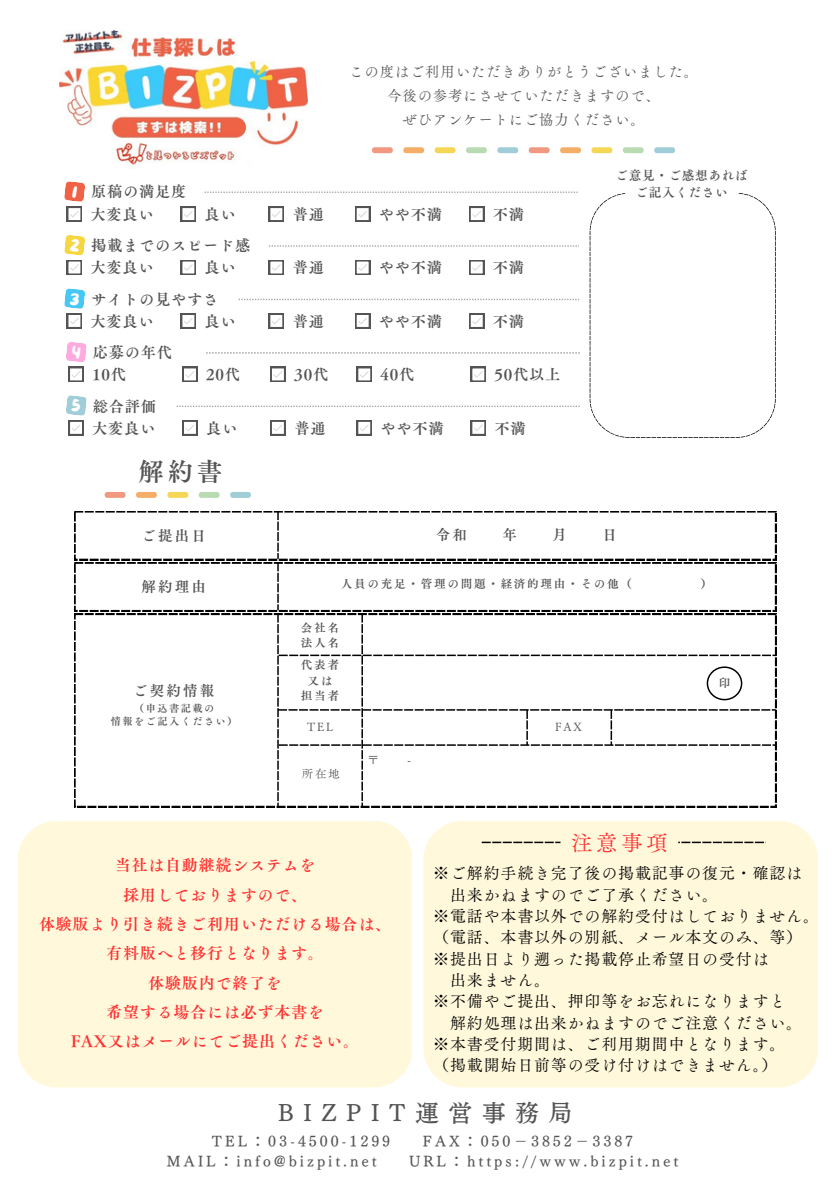
<style>
.page{position:relative;width:839px;height:1191px;background:#fff}
.page>*{position:absolute;margin:0;border:0;box-sizing:border-box;transform-origin:0 0}
.t1{font:25.4px "Canva Tsuku A Old Min Pr 6 N B";color:#545454}
.t2{font:23.8px "Canva Telop Min Pro N D";letter-spacing:.4em;color:#545454}
.t3{font:21.8px "Canva Tsuku A Old Min Pr 6 N R";color:#ff3131}
.t4{font:16px "Canva Tsuku A Old Min Pr 6 N R";letter-spacing:.05em;color:#000}
.t5{font:16px/29.4px "Canva Tsuku A Old Min Pr 6 N B";letter-spacing:.05em;color:#ff3131;text-align:center}
.t6{font:15.2px "Canva Tsuku A Old Min Pr 6 N B";letter-spacing:.05em;color:#545454}
.t7{font:15px "Canva Telop Min Pro N D";letter-spacing:.195em;color:#545454}
.t8{font:14.4px/24.2px "Canva Tsuku A Old Min Pr 6 N R";letter-spacing:.05em;color:#545454;text-align:center}
.t9{font:14.4px "Canva Tsuku A Old Min Pr 6 N B";letter-spacing:.15em;color:#545454}
.t10{font:12.6px "Canva Tsuku A Old Min Pr 6 N B";letter-spacing:.05em;color:#545454}
.t11{font:11.6px "Canva Tsuku A Old Min Pr 6 N B";letter-spacing:.15em;color:#545454}
.t12{font:11.6px "Canva Tsuku A Old Min Pr 6 N R";letter-spacing:.15em;color:#545454}
.t13{font:10.2px "Canva Tsuku A Old Min Pr 6 N B";letter-spacing:.15em;color:#545454}
</style>
<div class="page">
<img style="left:60px;top:30px;width:247px;height:138px">
<div style="left:654px;top:147px;width:21px;height:6px;background:#a1cdd8;border-radius:3px"></div>
<div style="left:622px;top:147px;width:21px;height:6px;background:#b8dbb2;border-radius:3px"></div>
<div style="left:591px;top:147px;width:21px;height:6px;background:#f5d755;border-radius:3px"></div>
<div style="left:560px;top:147px;width:21px;height:6px;background:#f5ae67;border-radius:3px"></div>
<div style="left:528px;top:147px;width:21px;height:6px;background:#f19880;border-radius:3px"></div>
<div style="left:497px;top:147px;width:21px;height:6px;background:#a1cdd8;border-radius:3px"></div>
<div style="left:466px;top:147px;width:21px;height:6px;background:#b8dbb2;border-radius:3px"></div>
<div style="left:434px;top:147px;width:21px;height:6px;background:#f5d755;border-radius:3px"></div>
<div style="left:403px;top:147px;width:21px;height:6px;background:#f5ae67;border-radius:3px"></div>
<div style="left:372px;top:147px;width:21px;height:6px;background:#f19880;border-radius:3px"></div>
<svg style="left:204px;top:192px;width:373px;height:1px"></svg>
<svg style="left:181px;top:207px;width:15px;height:15px"></svg>
<svg style="left:269px;top:207px;width:15px;height:15px"></svg>
<svg style="left:355px;top:207px;width:15px;height:15px"></svg>
<svg style="left:469px;top:207px;width:15px;height:15px"></svg>
<svg style="left:269px;top:245px;width:310px;height:2px"></svg>
<svg style="left:181px;top:260px;width:15px;height:15px"></svg>
<svg style="left:269px;top:260px;width:15px;height:15px"></svg>
<svg style="left:355px;top:260px;width:15px;height:15px"></svg>
<svg style="left:469px;top:260px;width:15px;height:15px"></svg>
<svg style="left:239px;top:299px;width:340px;height:1px"></svg>
<svg style="left:181px;top:314px;width:15px;height:14px"></svg>
<svg style="left:269px;top:314px;width:15px;height:14px"></svg>
<svg style="left:355px;top:314px;width:15px;height:14px"></svg>
<svg style="left:469px;top:314px;width:15px;height:14px"></svg>
<svg style="left:206px;top:352px;width:374px;height:2px"></svg>
<svg style="left:182px;top:367px;width:15px;height:15px"></svg>
<svg style="left:270px;top:367px;width:15px;height:15px"></svg>
<svg style="left:357px;top:367px;width:15px;height:15px"></svg>
<svg style="left:471px;top:367px;width:15px;height:15px"></svg>
<svg style="left:589px;top:199px;width:186px;height:238px"></svg>
<svg style="left:605px;top:193px;width:153px;height:11px"></svg>
<div style="left:230px;top:492px;width:21px;height:6px;background:#a1cdd8;border-radius:3px"></div>
<div style="left:199px;top:492px;width:21px;height:6px;background:#b8dbb2;border-radius:3px"></div>
<div style="left:167px;top:492px;width:21px;height:6px;background:#f5d755;border-radius:3px"></div>
<div style="left:136px;top:492px;width:21px;height:6px;background:#f5ae67;border-radius:3px"></div>
<div style="left:105px;top:492px;width:20px;height:6px;background:#f19880;border-radius:3px"></div>
<svg style="left:74px;top:511px;width:702px;height:296px"></svg>
<div style="left:18px;top:821px;width:394px;height:266px;background:#fff8db;border-radius:39px"></div>
<div style="left:423px;top:821px;width:394px;height:266px;background:#fff8db;border-radius:39px"></div>
<svg style="left:481px;top:841px;width:285px;height:3px"></svg>
<svg style="left:177px;top:406px;width:402px;height:1px"></svg>
<svg style="left:182px;top:420px;width:15px;height:15px"></svg>
<svg style="left:270px;top:420px;width:15px;height:15px"></svg>
<svg style="left:357px;top:420px;width:15px;height:15px"></svg>
<svg style="left:471px;top:420px;width:15px;height:15px"></svg>
<svg style="left:64px;top:181px;width:21px;height:41px"></svg>
<svg style="left:64px;top:235px;width:21px;height:40px"></svg>
<svg style="left:64px;top:288px;width:21px;height:40px"></svg>
<svg style="left:66px;top:342px;width:21px;height:40px"></svg>
<svg style="left:66px;top:395px;width:21px;height:40px"></svg>
<h5 class="t6" style="left:91px;top:184px;width:97px">原稿の満足度</h5>
<p class="t8" style="left:349px;top:60px;width:350px">この度はご利用いただきありがとうございました。今後の参考にさせていただきますので、<br>ぜひアンケートにご協力ください。</p>
<h5 class="t10" style="left:615px;top:169px;width:133px">ご意見・ご感想あれば</h5>
<p class="t10" style="left:635px;top:186px;width:94px">ご記入ください</p>
<h6 class="t6" style="left:91px;top:206px;width:65px">大変良い</h6>
<p class="t6" style="left:204px;top:206px;width:33px">良い</p>
<p class="t6" style="left:293px;top:206px;width:33px">普通</p>
<h5 class="t6" style="left:379px;top:206px;width:65px">やや不満</h5>
<p class="t6" style="left:493px;top:206px;width:33px">不満</p>
<p class="t6" style="left:91px;top:238px;width:161px">掲載までのスピード感</p>
<h5 class="t6" style="left:91px;top:260px;width:65px">大変良い</h5>
<p class="t6" style="left:204px;top:260px;width:33px">良い</p>
<h5 class="t6" style="left:293px;top:260px;width:33px">普通</h5>
<p class="t6" style="left:379px;top:260px;width:65px">やや不満</p>
<h5 class="t6" style="left:493px;top:260px;width:33px">不満</h5>
<h5 class="t6" style="left:91px;top:291px;width:129px">サイトの見やすさ</h5>
<p class="t6" style="left:91px;top:313px;width:65px">大変良い</p>
<h5 class="t6" style="left:204px;top:313px;width:33px">良い</h5>
<p class="t6" style="left:293px;top:313px;width:33px">普通</p>
<h5 class="t6" style="left:379px;top:313px;width:65px">やや不満</h5>
<p class="t6" style="left:493px;top:313px;width:33px">不満</p>
<p class="t6" style="left:93px;top:345px;width:81px">応募の年代</p>
<h5 class="t6" style="left:92px;top:367px;width:35px">10代</h5>
<p class="t6" style="left:206px;top:367px;width:35px">20代</p>
<h5 class="t6" style="left:294px;top:367px;width:35px">30代</h5>
<p class="t6" style="left:380px;top:367px;width:35px">40代</p>
<h5 class="t6" style="left:494px;top:367px;width:67px">50代以上</h5>
<h5 class="t6" style="left:93px;top:398px;width:65px">総合評価</h5>
<p class="t6" style="left:92px;top:420px;width:65px">大変良い</p>
<h5 class="t6" style="left:206px;top:420px;width:33px">良い</h5>
<p class="t6" style="left:294px;top:420px;width:33px">普通</p>
<h5 class="t6" style="left:380px;top:420px;width:65px">やや不満</h5>
<p class="t6" style="left:494px;top:420px;width:33px">不満</p>
<p class="t1" style="left:139px;top:458px;width:85px">解約書</p>
<h5 class="t9" style="left:141px;top:528px;width:60px">ご提出日</h5>
<p class="t9" style="left:436px;top:527px;width:33px">令和</p>
<p class="t9" style="left:502px;top:527px;width:16px">年</p>
<p class="t9" style="left:552px;top:527px;width:13px">月</p>
<p class="t9" style="left:602px;top:527px;width:10px">日</p>
<h5 class="t9" style="left:141px;top:580px;width:66px">解約理由</h5>
<p class="t11" style="left:341px;top:578px;width:293px">人員の充足・管理の問題・経済的理由・その他（</p>
<p class="t11" style="left:700px;top:578px;width:13px">）</p>
<h5 class="t9" style="left:133px;top:684px;width:82px">ご契約情報</h5>
<p class="t13" style="left:134px;top:703px;width:82px">（申込書記載の</p>
<h5 class="t13" style="left:111px;top:716px;width:128px">情報をご記入ください）</h5>
<p class="t11" style="left:301px;top:621px;width:40px">会社名</p>
<h5 class="t11" style="left:301px;top:637px;width:40px">法人名</h5>
<p class="t11" style="left:301px;top:659px;width:40px">代表者</p>
<h5 class="t11" style="left:307px;top:674px;width:26px">又は</h5>
<p class="t11" style="left:301px;top:690px;width:40px">担当者</p>
<h5 class="t12" style="left:307px;top:720px;width:27px">TEL</h5>
<p class="t12" style="left:555px;top:720px;width:28px">FAX</p>
<h5 class="t12" style="left:301px;top:768px;width:40px">所在地</h5>
<h5 class="t12" style="left:367px;top:754px;width:13px">〒</h5>
<h5 class="t12" style="left:407px;top:754px;width:6px">-</h5>
<p class="t11" style="left:718px;top:676px;width:13px">印</p>
<h5 class="t3" style="left:571px;top:831px;width:98px">注意事項</h5>
<h5 class="t5" style="left:39px;top:851px;width:354px">当社は自動継続システムを<br>採用しておりますので、<br>体験版より引き続きご利用いただける場合は、有料版へと移行となります。<br>体験版内で終了を<br>希望する場合には必ず本書を<br>FAX又はメールにてご提出ください。</h5>
<p class="t4" style="left:433px;top:865px;width:370px">※ご解約手続き完了後の掲載記事の復元・確認は</p>
<p class="t4" style="left:450px;top:887px;width:270px">出来かねますのでご了承ください。</p>
<p class="t4" style="left:433px;top:908px;width:387px">※電話や本書以外での解約受付はしておりません。</p>
<p class="t4" style="left:433px;top:929px;width:370px">（電話、本書以外の別紙、メール本文のみ、等）</p>
<p class="t4" style="left:433px;top:951px;width:337px">※提出日より遡った掲載停止希望日の受付は</p>
<p class="t4" style="left:450px;top:972px;width:102px">出来ません。</p>
<p class="t4" style="left:433px;top:993px;width:354px">※不備やご提出、押印等をお忘れになりますと</p>
<p class="t4" style="left:450px;top:1015px;width:354px">解約処理は出来かねますのでご注意ください。</p>
<p class="t4" style="left:433px;top:1036px;width:354px">※本書受付期間は、ご利用期間中となります。</p>
<p class="t4" style="left:433px;top:1057px;width:346px">（掲載開始日前等の受け付けはできません。）</p>
<h5 class="t2" style="left:278px;top:1101px;width:296px">BIZPIT運営事務局</h5>
<p class="t7" style="left:212px;top:1134px;width:180px">TEL：03-4500-1299</p>
<p class="t7" style="left:423px;top:1134px;width:212px">FAX：050－ 3852－ 3387</p>
<p class="t7" style="left:167px;top:1154px;width:211px">MAIL：info@bizpit.net</p>
<p class="t7" style="left:409px;top:1154px;width:270px">URL：https://www.bizpit.net</p>
</div>
